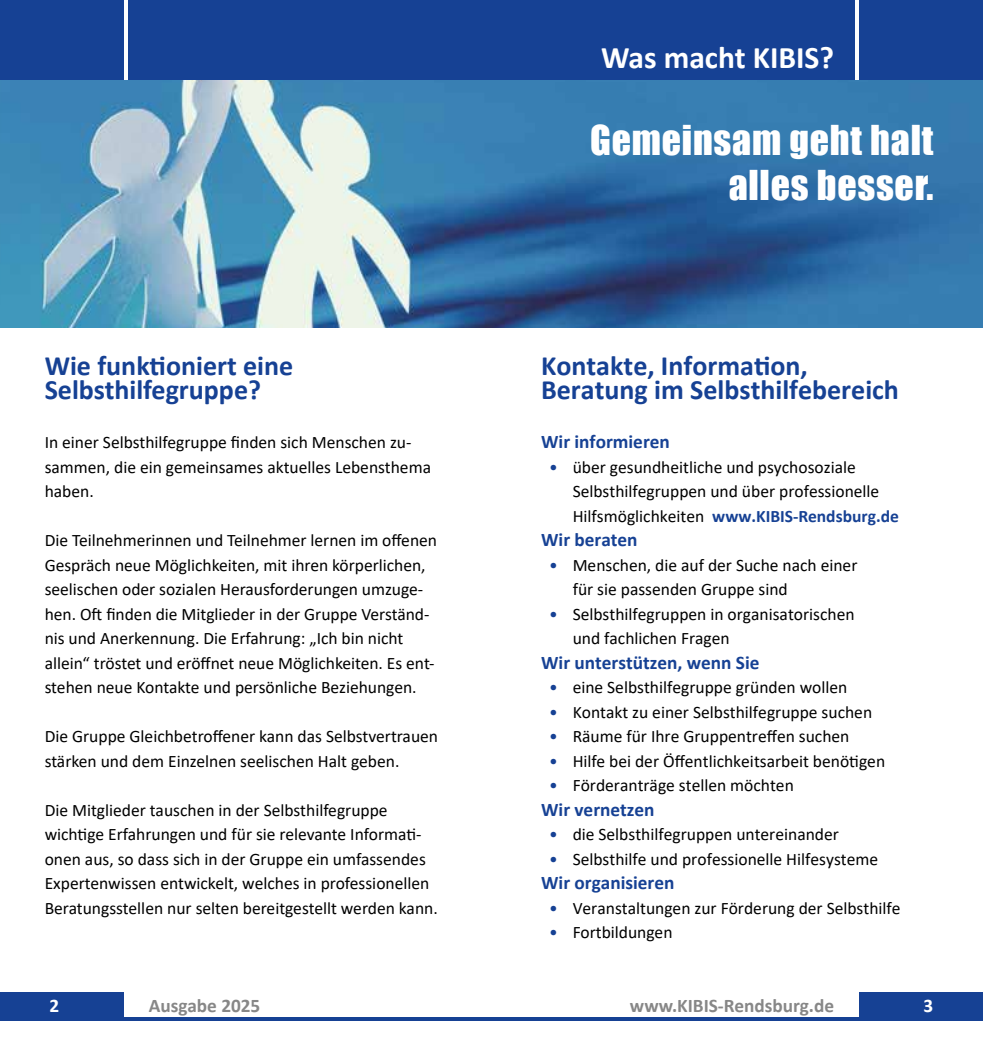
<style>
.page{position:relative;width:983px;height:1042px;background:#fff}
.page>*{position:absolute;margin:0;border:0;box-sizing:border-box;transform-origin:0 0}
.t1{font:37.8px/45.3px "Impact";letter-spacing:.02em;color:#fff;text-align:right}
.t2{font:700 31.5px "Calibri";color:#fff}
.t3{font:700 28px/24.5px "Calibri";color:#164194}
.t4{font:700 19.25px "Calibri";color:#164194}
.t5{font:700 19.25px "Calibri";color:#878787}
.t6{font:700 19.25px "Calibri";color:#fff}
.t7{font:17.5px/24.5px "Calibri";color:#000}
.s1{color:#164194}
.s2{font-weight:700;color:#164194}
</style>
<div class="page">
<img style="left:0;top:79px;width:982px;height:248px">
<div style="left:0;top:0;width:982px;height:79px;background:#164194"></div>
<div style="left:0;top:992px;width:124px;height:25px;background:#164194"></div>
<div style="left:858px;top:992px;width:124px;height:25px;background:#164194"></div>
<hr style="left:0;top:1017px;width:982px;height:4px;background:#164194">
<hr style="left:124px;top:0;width:4px;height:79px;background:#fff">
<svg style="left:855px;top:0;width:3px;height:79px"></svg>
<h2 class="t2" style="left:601px;top:36px;width:234px">Was macht KIBIS?</h2>
<h3 class="t3" style="left:45px;top:353px;width:250px">Wie funktioniert eine<br>Selbsthilfegruppe?</h3>
<p class="t7" style="left:45px;top:429px;width:388px">In einer Selbsthilfegruppe finden sich Menschen zu&shy;sammen, die ein gemeinsames aktuelles Lebensthema haben.</p>
<p class="t7" style="left:45px;top:527px;width:394px">Die Teilnehmerinnen und Teilnehmer lernen im offenen Gespräch neue Möglichkeiten, mit ihren körperlichen, seelischen oder sozialen Herausforderungen umzuge&shy;hen. Oft finden die Mitglieder in der Gruppe Verständ&shy;nis und Anerkennung. Die Erfahrung: „Ich bin nicht allein“ tröstet und eröffnet neue Möglichkeiten. Es ent&shy;stehen neue Kontakte und persönliche Beziehungen.</p>
<p class="t7" style="left:45px;top:723px;width:395px">Die Gruppe Gleichbetroffener kann das Selbstvertrauen stärken und dem Einzelnen seelischen Halt geben.</p>
<p class="t7" style="left:45px;top:797px;width:394px">Die Mitglieder tauschen in der Selbsthilfegruppe wichtige Erfahrungen und für sie relevante Informati&shy;onen aus, so dass sich in der Gruppe ein umfassendes Expertenwissen entwickelt, welches in professionellen Beratungsstellen nur selten bereitgestellt werden kann.</p>
<h1 class="t1" style="left:590px;top:116px;width:344px">Gemeinsam geht halt alles besser.</h1>
<h3 class="t3" style="left:541px;top:353px;width:359px">Kontakte, Information,<br>Beratung im Selbsthilfebereich</h3>
<p class="t4" style="left:541px;top:428px;width:130px">Wir informieren</p>
<p class="t7" style="left:572px;top:454px;width:327px;text-indent:-24px"><span class="s1">•</span> über gesundheitliche und psychosoziale<br>Selbsthilfegruppen und über professionelle<br>Hilfsmöglichkeiten <span class="s2">www.KIBIS-Rendsburg.de</span></p>
<p class="t4" style="left:541px;top:526px;width:98px">Wir beraten</p>
<p class="t7" style="left:572px;top:552px;width:286px;text-indent:-24px"><span class="s1">•</span> Menschen, die auf der Suche nach einer für sie passenden Gruppe sind</p>
<p class="t7" style="left:572px;top:601px;width:283px;text-indent:-24px"><span class="s1">•</span> Selbsthilfegruppen in organisatorischen und fachlichen Fragen</p>
<p class="t4" style="left:541px;top:648px;width:220px">Wir unterstützen, wenn Sie</p>
<p class="t7" style="left:549px;top:674px;width:300px"><span class="s1">•</span> eine Selbsthilfegruppe gründen wollen</p>
<p class="t7" style="left:549px;top:699px;width:324px"><span class="s1">•</span> Kontakt zu einer Selbsthilfegruppe suchen</p>
<p class="t7" style="left:549px;top:723px;width:302px"><span class="s1">•</span> Räume für Ihre Gruppentreffen suchen</p>
<p class="t7" style="left:549px;top:748px;width:337px"><span class="s1">•</span> Hilfe bei der Öffentlichkeitsarbeit benötigen</p>
<p class="t7" style="left:549px;top:772px;width:246px"><span class="s1">•</span> Förderanträge stellen möchten</p>
<p class="t4" style="left:541px;top:795px;width:115px">Wir vernetzen</p>
<p class="t7" style="left:549px;top:821px;width:291px"><span class="s1">•</span> die Selbsthilfegruppen untereinander</p>
<p class="t7" style="left:549px;top:846px;width:330px"><span class="s1">•</span> Selbsthilfe und professionelle Hilfesysteme</p>
<p class="t4" style="left:541px;top:869px;width:135px">Wir organisieren</p>
<p class="t7" style="left:549px;top:895px;width:353px"><span class="s1">•</span> Veranstaltungen zur Förderung der Selbsthilfe</p>
<p class="t7" style="left:549px;top:919px;width:125px"><span class="s1">•</span> Fortbildungen</p>
<p class="t6" style="left:50px;top:992px;width:11px">2</p>
<p class="t5" style="left:149px;top:992px;width:113px">Ausgabe 2025</p>
<p class="t5" style="left:629px;top:992px;width:205px">www.KIBIS-Rendsburg.de</p>
<p class="t6" style="left:923px;top:992px;width:11px">3</p>
</div>
